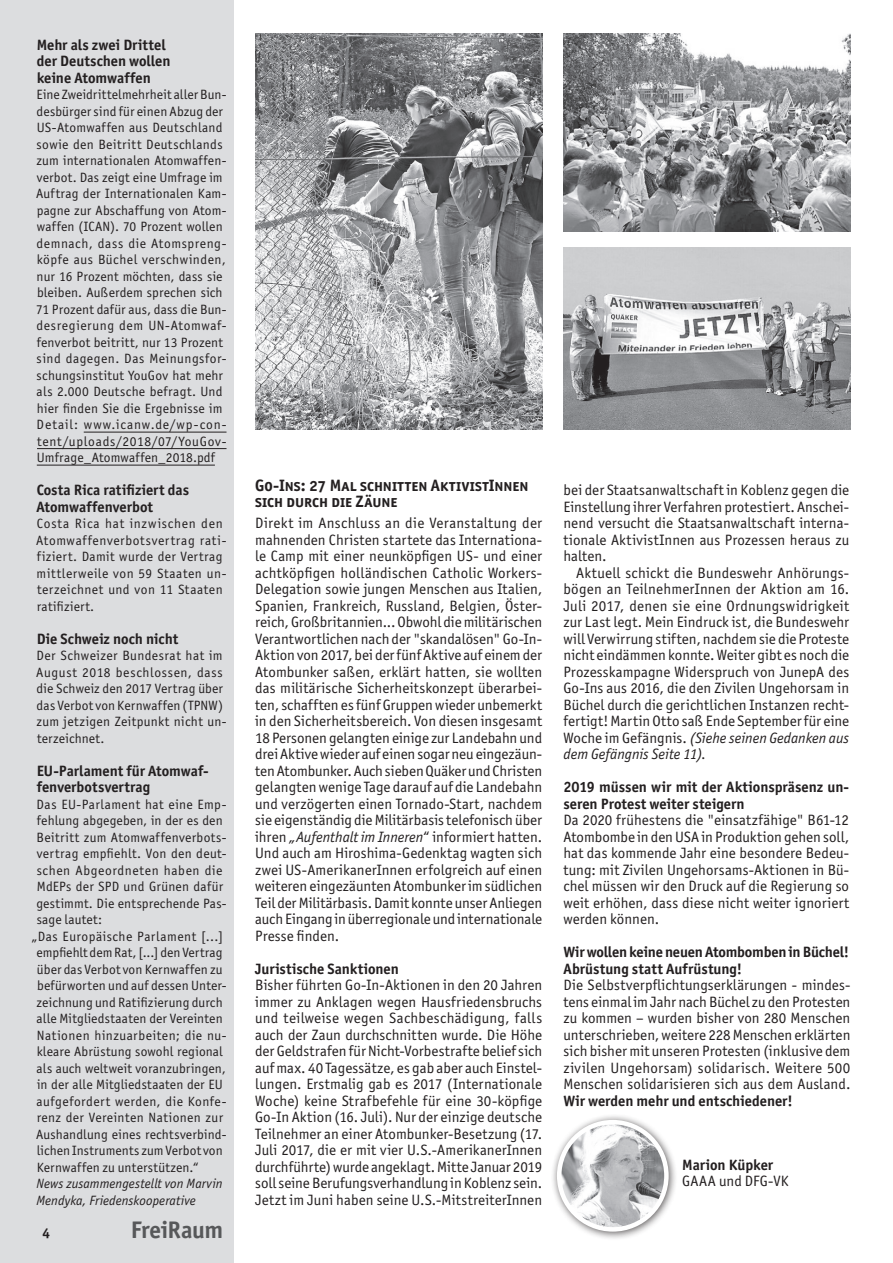
<style>
.page{position:relative;width:893px;height:1263px;background:#fff}
.page>*{position:absolute;margin:0;border:0;box-sizing:border-box;transform-origin:0 0}
.t1{font:700 24px "Officina Sans ITC Std";color:#57585a}
.t2{font:700 16.5px/16.5px "Officina Sans ITC Std";letter-spacing:.005em;color:#231f20}
.t3{font:15px/16.5px "Officina Sans ITC Std";letter-spacing:.005em;color:#231f20;text-align:justify}
.t4{font:700 15px/16.5px "Officina Sans ITC Std";color:#231f20}
.t5{font:700 14.25px "Officina Sans ITC Std";color:#231f20}
.t6{font:13.5px/16.5px "Officina Sans ITC Std";letter-spacing:.025em;color:#231f20}
.t7{font:13.5px/16.5px "Officina Sans ITC Std";letter-spacing:.045em;color:#231f20}
.t8{font:italic 13.5px/16.5px "Officina Sans ITC Std";letter-spacing:.005em;color:#231f20}
.t9{font:13.5px "Officina Sans ITC Std";letter-spacing:.005em;color:#231f20}
.t10{font:13.5px "Officina Sans ITC Std";letter-spacing:.05em;color:#231f20}
.s1{font-style:italic}
</style>
<div class="page">
<div style="left:0;top:0;width:234px;height:1263px;background:#dcdddf"></div>
<hr style="left:84px;top:432px;width:143px;height:1px;background:#231f20">
<hr style="left:37px;top:448px;width:190px;height:1px;background:#231f20">
<hr style="left:37px;top:465px;width:178px;height:1px;background:#231f20">
<img style="left:255px;top:33px;width:287px;height:396px">
<img style="left:563px;top:33px;width:287px;height:198px">
<img style="left:563px;top:248px;width:287px;height:181px">
<div style="left:550px;top:1113px;width:128px;height:128px;background:#231f20;opacity:.75"></div>
<img style="left:559px;top:1122px;width:107px;height:107px;border-radius:54px">
<div style="left:557px;top:1120px;width:112px;height:111px;border:4px solid #fff;border-radius:50%"></div>
<p class="t4" style="left:37px;top:36px;width:135px">Mehr als zwei Drittel der Deutschen wollen keine Atomwaffen</p>
<p class="t6" style="left:36px;top:86px;width:192px">Eine Zweidrittelmehrheit aller Bun&shy;desbürger sind für einen Abzug der<br>US-Atomwaffen aus Deutschland sowie den Beitritt Deutschlands zum internationalen Atomwaffen&shy;verbot. Das zeigt eine Umfrage im<br>Auftrag der Internationalen Kam&shy;pagne zur Abschaffung von Atom&shy;waffen (ICAN). 70 Prozent wollen demnach, dass die Atomspreng&shy;köpfe aus Büchel verschwinden, nur 16 Prozent möchten, dass sie bleiben. Außerdem sprechen sich<br>71 Prozent dafür aus, dass die Bun&shy;desregierung dem UN-Atomwaf&shy;fenverbot beitritt, nur 13 Prozent sind dagegen. Das Meinungsfor&shy;schungsinstitut YouGov hat mehr als 2.000 Deutsche befragt. Und hier finden Sie die Ergebnisse im<br>Detail: www.icanw.de/wp-con&shy;tent/uploads/2018/07/YouGov-<br>Umfrage_Atomwaffen_2018.pdf</p>
<p class="t4" style="left:36px;top:482px;width:154px">Costa Rica ratifiziert das<br>Atomwaffenverbot</p>
<p class="t7" style="left:36px;top:515px;width:192px">Costa Rica hat inzwischen den<br>Atomwaffenverbotsvertrag rati&shy;fiziert. Damit wurde der Vertrag mittlerweile von 59 Staaten un&shy;terzeichnet und von 11 Staaten ratifiziert.</p>
<p class="t4" style="left:37px;top:630px;width:143px">Die Schweiz noch nicht</p>
<p class="t6" style="left:36px;top:647px;width:192px">Der Schweizer Bundesrat hat im<br>August 2018 beschlossen, dass die Schweiz den 2017 Vertrag über das Verbot von Kernwaffen (TPNW) zum jetzigen Zeitpunkt nicht un&shy;terzeichnet.</p>
<p class="t4" style="left:37px;top:762px;width:174px">EU-Parlament für Atomwaf&shy;fenverbotsvertrag</p>
<p class="t6" style="left:37px;top:796px;width:191px">Das EU-Parlament hat eine Emp-</p>
<p class="t6" style="left:37px;top:812px;width:187px">fehlung abgegeben, in der es den</p>
<p class="t6" style="left:37px;top:829px;width:191px">Beitritt zum Atomwaffenverbots-</p>
<p class="t6" style="left:37px;top:845px;width:191px">vertrag empfiehlt. Von den deut-</p>
<p class="t10" style="left:37px;top:862px;width:187px">schen Abgeordneten haben die</p>
<p class="t6" style="left:37px;top:878px;width:188px">MdEPs der SPD und Grünen dafür</p>
<p class="t6" style="left:36px;top:895px;width:192px">gestimmt. Die entsprechende Pas-</p>
<p class="t6" style="left:37px;top:911px;width:67px">sage lautet:</p>
<p class="t6" style="left:32px;top:928px;width:193px">„Das Europäische Parlament [...]</p>
<p class="t9" style="left:36px;top:945px;width:188px">empfiehlt dem Rat, [...] den Vertrag</p>
<p class="t6" style="left:37px;top:961px;width:187px">über das Verbot von Kernwaffen zu</p>
<p class="t6" style="left:37px;top:977px;width:191px">befürworten und auf dessen Unter-</p>
<p class="t6" style="left:36px;top:994px;width:188px">zeichnung und Ratifizierung durch</p>
<p class="t6" style="left:37px;top:1010px;width:188px">alle Mitgliedstaaten der Vereinten</p>
<p class="t6" style="left:37px;top:1027px;width:191px">Nationen hinzuarbeiten; die nu-</p>
<p class="t6" style="left:37px;top:1043px;width:187px">kleare Abrüstung sowohl regional</p>
<p class="t6" style="left:37px;top:1060px;width:191px">als auch weltweit voranzubringen,</p>
<p class="t6" style="left:37px;top:1076px;width:187px">in der alle Mitgliedstaaten der EU</p>
<p class="t6" style="left:37px;top:1093px;width:191px">aufgefordert werden, die Konfe-</p>
<p class="t6" style="left:37px;top:1109px;width:188px">renz der Vereinten Nationen zur</p>
<p class="t6" style="left:36px;top:1126px;width:192px">Aushandlung eines rechtsverbind-</p>
<p class="t6" style="left:37px;top:1142px;width:187px">lichen Instruments zum Verbot von</p>
<p class="t6" style="left:37px;top:1159px;width:164px">Kernwaffen zu unterstützen.“</p>
<p class="t8" style="left:36px;top:1175px;width:188px">News zusammengestellt von Marvin<br>Mendyka, Friedenskooperative</p>
<p class="t5" style="left:43px;top:1224px;width:9px">4</p>
<h1 class="t1" style="left:131px;top:1215px;width:94px">FreiRaum</h1>
<p class="t2" style="left:255px;top:476px;width:275px">Go-Ins: 27 Mal schnitten AktivistInnen sich durch die Zäune</p>
<p class="t3" style="left:255px;top:515px;width:289px">Direkt im Anschluss an die Veranstaltung der mahnenden Christen startete das Internationa&shy;le Camp mit einer neunköpfigen US- und einer achtköpfigen holländischen Catholic Workers-Delegation sowie jungen Menschen aus Italien, Spanien, Frankreich, Russland, Belgien, Öster&shy;reich, Großbritannien... Obwohl die militärischen Verantwortlichen nach der "skandalösen" Go-In-Aktion von 2017, bei der fünf Aktive auf einem der Atombunker saßen, erklärt hatten, sie wollten das militärische Sicherheitskonzept überarbei&shy;ten, schafften es fünf Gruppen wieder unbemerkt in den Sicherheitsbereich. Von diesen insgesamt 18 Personen gelangten einige zur Landebahn und drei Aktive wieder auf einen sogar neu eingezäun&shy;ten Atombunker. Auch sieben Quäker und Christen gelangten wenige Tage darauf auf die Landebahn und verzögerten einen Tornado-Start, nachdem sie eigenständig die Militärbasis telefonisch über ihren <span class="s1">„Aufenthalt im Inneren</span>“ informiert hatten.<br>Und auch am Hiroshima-Gedenktag wagten sich zwei US-AmerikanerInnen erfolgreich auf einen weiteren eingezäunten Atombunker im südlichen Teil der Militärbasis. Damit konnte unser Anliegen auch Eingang in überregionale und internationale Presse finden.</p>
<p class="t4" style="left:255px;top:960px;width:145px">Juristische Sanktionen</p>
<p class="t3" style="left:255px;top:977px;width:289px">Bisher führten Go-In-Aktionen in den 20 Jahren immer zu Anklagen wegen Hausfriedensbruchs und teilweise wegen Sachbeschädigung, falls auch der Zaun durchschnitten wurde. Die Höhe der Geldstrafen für Nicht-Vorbestrafte belief sich auf max. 40 Tagessätze, es gab aber auch Einstel&shy;lungen. Erstmalig gab es 2017 (Internationale Woche) keine Strafbefehle für eine 30-köpfige Go-In Aktion (16. Juli). Nur der einzige deutsche Teilnehmer an einer Atombunker-Besetzung (17.<br>Juli 2017, die er mit vier U.S.-AmerikanerInnen durchführte) wurde angeklagt. Mitte Januar 2019 soll seine Berufungsverhandlung in Koblenz sein.<br>Jetzt im Juni haben seine U.S.-MitstreiterInnen</p>
<p class="t3" style="left:563px;top:482px;width:287px">bei der Staatsanwaltschaft in Koblenz gegen die Einstellung ihrer Verfahren protestiert. Anschei&shy;nend versucht die Staatsanwaltschaft interna&shy;tionale AktivistInnen aus Prozessen heraus zu halten.</p>
<p class="t3" style="left:563px;top:564px;width:287px;text-indent:13px">Aktuell schickt die Bundeswehr Anhörungs&shy;bögen an TeilnehmerInnen der Aktion am 16.<br>Juli 2017, denen sie eine Ordnungswidrigkeit zur Last legt. Mein Eindruck ist, die Bundeswehr will Verwirrung stiften, nachdem sie die Proteste nicht eindämmen konnte. Weiter gibt es noch die Prozesskampagne Widerspruch von JunepA des Go-Ins aus 2016, die den Zivilen Ungehorsam in Büchel durch die gerichtlichen Instanzen recht&shy;fertigt! Martin Otto saß Ende September für eine Woche im Gefängnis. <span class="s1">(Siehe seinen Gedanken aus dem Gefängnis Seite 11).</span></p>
<p class="t4" style="left:563px;top:778px;width:287px">2019 müssen wir mit der Aktionspräsenz un&shy;seren Protest weiter steigern</p>
<p class="t3" style="left:563px;top:812px;width:287px">Da 2020 frühestens die "einsatzfähige" B61-12<br>Atombombe in den USA in Produktion gehen soll, hat das kommende Jahr eine besondere Bedeu&shy;tung: mit Zivilen Ungehorsams-Aktionen in Bü&shy;chel müssen wir den Druck auf die Regierung so weit erhöhen, dass diese nicht weiter ignoriert werden können.</p>
<p class="t4" style="left:563px;top:943px;width:287px">Wir wollen keine neuen Atombomben in Büchel!<br>Abrüstung statt Aufrüstung!</p>
<p class="t3" style="left:563px;top:977px;width:289px">Die Selbstverpflichtungserklärungen - mindes&shy;tens einmal im Jahr nach Büchel zu den Protesten zu kommen – wurden bisher von 280 Menschen unterschrieben, weitere 228 Menschen erklärten sich bisher mit unseren Protesten (inklusive dem zivilen Ungehorsam) solidarisch. Weitere 500<br>Menschen solidarisieren sich aus dem Ausland.</p>
<p class="t4" style="left:563px;top:1092px;width:231px">Wir werden mehr und entschiedener!</p>
<p class="t4" style="left:682px;top:1156px;width:93px">Marion Küpker</p>
<p class="t3" style="left:682px;top:1173px;width:108px">GAAA und DFG-VK</p>
</div>
